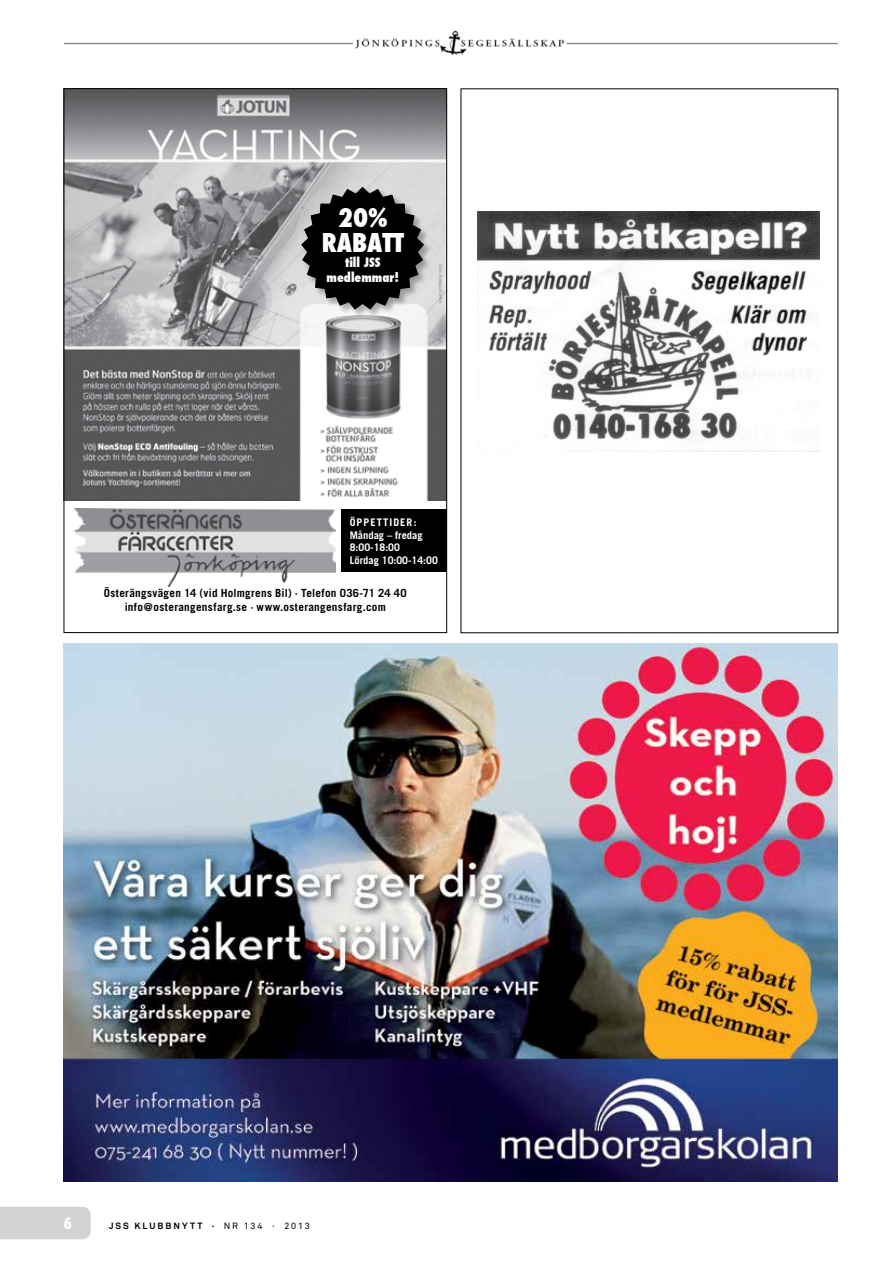
<style>
.page{position:relative;width:893px;height:1263px;background:#fff}
.page>*{position:absolute;margin:0;border:0;box-sizing:border-box;transform-origin:0 0}
.t1{font:800 condensed 25.2px/25.2px "Futura";color:#fff;text-align:center}
.t2{font:900 condensed 18px "Myriad Pro";color:#fff}
.t3{font:800 condensed 12.6px/15.1px "Futura";color:#fff;text-align:center}
.t4{font:700 11.25px/13.5px "Trade Gothic";letter-spacing:.03em;color:#000;text-align:center}
.t5{font:700 10.5px/12.6px "Trade Gothic";color:#fff}
.t6{font:700 9px "Akkurat";letter-spacing:.225em;color:#000}
.s1{font-weight:400}
</style>
<div class="page">
<div style="left:0;top:1207px;width:91px;height:32px;background:#d1d3d4"></div>
<img style="left:64px;top:30px;width:774px;height:25px">
<img style="left:64px;top:644px;width:774px;height:537px">
<div style="left:341px;top:510px;width:106px;height:62px;background:#000"></div>
<img style="left:66px;top:90px;width:379px;height:410px">
<img style="left:74px;top:508px;width:261px;height:78px">
<div style="left:301px;top:187px;width:132px;height:131px;background:#000;opacity:.3"></div>
<svg style="left:301px;top:187px;width:123px;height:122px;background:#3a3a3b"></svg>
<img style="left:478px;top:212px;width:341px;height:240px">
<h1 class="t1" style="left:322px;top:205px;width:84px">20%<br>RABATT</h1>
<p class="t3" style="left:327px;top:255px;width:74px">till JSS medlemmar!</p>
<p class="t5" style="left:350px;top:516px;width:90px">ÖPPETTIDER:<br>Måndag – fredag<br>8:00-18:00<br>Lördag 10:00-14:00</p>
<p class="t4" style="left:104px;top:586px;width:305px">Österängsvägen 14 (vid Holmgrens Bil) · Telefon 036-71 24 40 info@osterangensfarg.se · www.osterangensfarg.com</p>
<h2 class="t2" style="left:64px;top:1211px;width:9px">6</h2>
<p class="t6" style="left:109px;top:1220px;width:202px">JSS KLUBBNYTT · <span class="s1">NR 134 · 2013</span></p>
</div>
